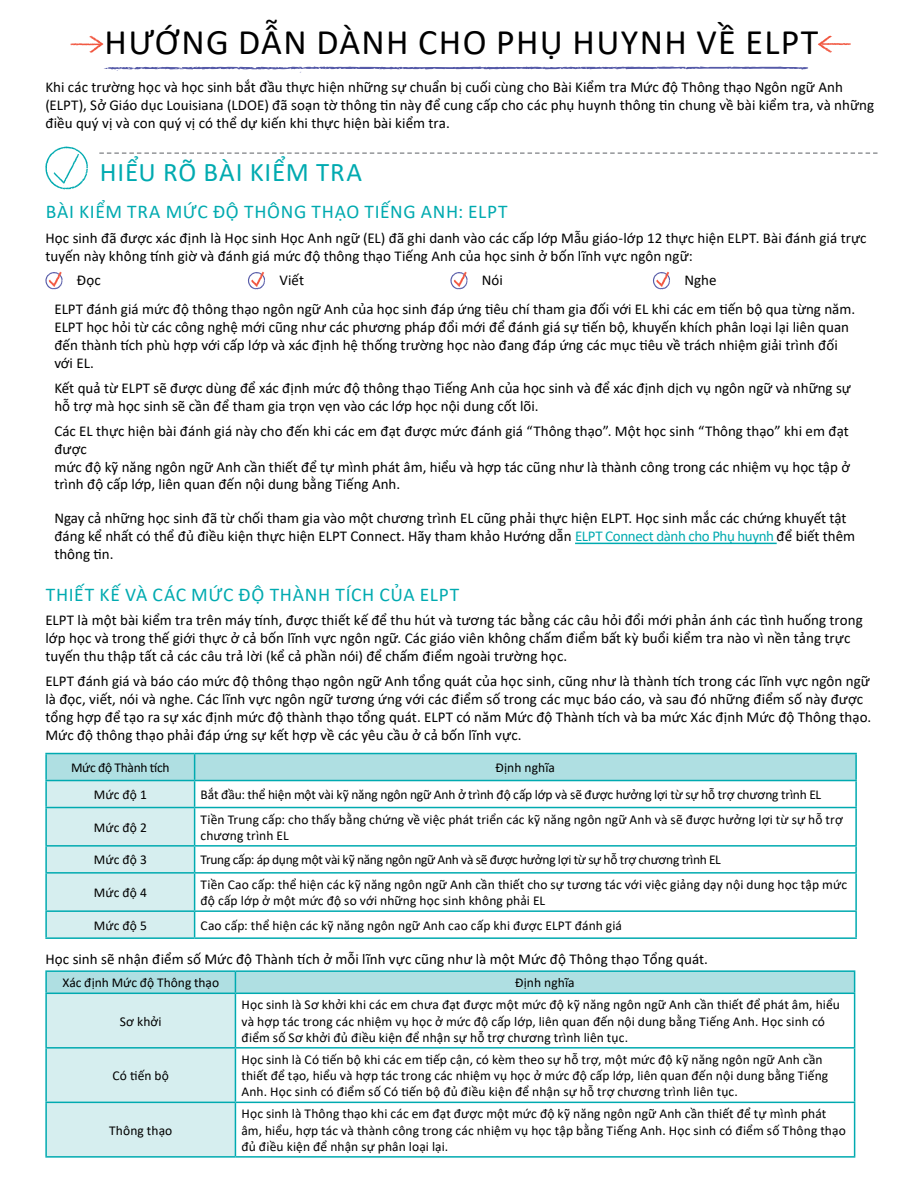
<style>
.page{position:relative;width:918px;height:1188px;background:#fff}
.page>*{position:absolute;margin:0;border:0;box-sizing:border-box;transform-origin:0 0}
.t1{font:36px "Calibri";letter-spacing:.04em;color:#000}
.t2{font:27px "Calibri";letter-spacing:.03em;color:#00aab0}
.t3{font:19.5px "Calibri";letter-spacing:.035em;color:#00aab0}
.t4{font:15px/18px "Calibri";color:#000}
.t5{font:13.5px/16.2px "Calibri";letter-spacing:.005em;color:#000}
.t6{font:13.5px "Calibri";letter-spacing:-.02em;color:#000}
.t7{font:13.5px "Calibri";letter-spacing:-.025em;color:#000}
.s1{color:#00aab0}
</style>
<div class="page">
<svg style="left:99px;top:152px;width:779px;height:2px"></svg>
<hr style="left:575px;top:543px;width:202px;height:1px;background:#00aab0">
<svg style="left:45px;top:271px;width:18px;height:19px"></svg>
<svg style="left:248px;top:271px;width:17px;height:19px"></svg>
<svg style="left:450px;top:271px;width:18px;height:19px"></svg>
<svg style="left:653px;top:271px;width:17px;height:19px"></svg>
<hr style="left:45px;top:753px;width:150px;height:1px;background:#00aab0">
<hr style="left:45px;top:754px;width:2px;height:26px;background:#00aab0">
<hr style="left:195px;top:753px;width:662px;height:1px;background:#00aab0">
<hr style="left:855px;top:754px;width:2px;height:26px;background:#00aab0">
<hr style="left:45px;top:780px;width:150px;height:1px;background:#00aab0">
<hr style="left:45px;top:781px;width:2px;height:26px;background:#00aab0">
<hr style="left:195px;top:780px;width:662px;height:1px;background:#00aab0">
<hr style="left:855px;top:781px;width:2px;height:26px;background:#00aab0">
<hr style="left:45px;top:807px;width:150px;height:1px;background:#00aab0">
<hr style="left:45px;top:808px;width:2px;height:37px;background:#00aab0">
<hr style="left:195px;top:807px;width:662px;height:1px;background:#00aab0">
<hr style="left:855px;top:808px;width:2px;height:37px;background:#00aab0">
<hr style="left:45px;top:845px;width:150px;height:2px;background:#00aab0">
<hr style="left:45px;top:847px;width:2px;height:25px;background:#00aab0">
<hr style="left:195px;top:845px;width:662px;height:2px;background:#00aab0">
<hr style="left:855px;top:847px;width:2px;height:25px;background:#00aab0">
<hr style="left:45px;top:872px;width:150px;height:2px;background:#00aab0">
<hr style="left:45px;top:874px;width:2px;height:36px;background:#00aab0">
<hr style="left:195px;top:872px;width:662px;height:2px;background:#00aab0">
<hr style="left:855px;top:874px;width:2px;height:36px;background:#00aab0">
<hr style="left:45px;top:910px;width:150px;height:2px;background:#00aab0">
<hr style="left:45px;top:912px;width:2px;height:25px;background:#00aab0">
<hr style="left:195px;top:910px;width:662px;height:2px;background:#00aab0">
<svg style="left:46px;top:754px;width:810px;height:183px"></svg>
<hr style="left:855px;top:912px;width:2px;height:25px;background:#00aab0">
<hr style="left:45px;top:937px;width:150px;height:2px;background:#00aab0">
<hr style="left:195px;top:937px;width:662px;height:2px;background:#00aab0">
<hr style="left:45px;top:970px;width:190px;height:2px;background:#00aab0">
<hr style="left:45px;top:972px;width:2px;height:21px;background:#00aab0">
<hr style="left:235px;top:970px;width:620px;height:2px;background:#00aab0">
<svg style="left:46px;top:971px;width:809px;height:185px"></svg>
<hr style="left:45px;top:993px;width:190px;height:1px;background:#00aab0">
<hr style="left:45px;top:994px;width:2px;height:53px;background:#00aab0">
<hr style="left:235px;top:993px;width:620px;height:1px;background:#00aab0">
<hr style="left:235px;top:994px;width:1px;height:53px;background:#00aab0">
<hr style="left:854px;top:994px;width:1px;height:53px;background:#00aab0">
<hr style="left:45px;top:1047px;width:190px;height:2px;background:#00aab0">
<hr style="left:45px;top:1049px;width:2px;height:53px;background:#00aab0">
<hr style="left:235px;top:1047px;width:620px;height:2px;background:#00aab0">
<hr style="left:235px;top:1049px;width:1px;height:53px;background:#00aab0">
<hr style="left:854px;top:1049px;width:1px;height:53px;background:#00aab0">
<hr style="left:45px;top:1102px;width:190px;height:1px;background:#00aab0">
<hr style="left:45px;top:1103px;width:2px;height:53px;background:#00aab0">
<hr style="left:235px;top:1102px;width:620px;height:1px;background:#00aab0">
<hr style="left:235px;top:1103px;width:1px;height:53px;background:#00aab0">
<hr style="left:854px;top:1103px;width:1px;height:53px;background:#00aab0">
<hr style="left:45px;top:1156px;width:190px;height:2px;background:#00aab0">
<hr style="left:235px;top:1156px;width:620px;height:2px;background:#00aab0">
<svg style="left:45px;top:146px;width:43px;height:44px"></svg>
<svg style="left:104px;top:66px;width:704px;height:6px"></svg>
<svg style="left:70px;top:36px;width:34px;height:17px"></svg>
<svg style="left:818px;top:36px;width:33px;height:17px"></svg>
<h1 class="t1" style="left:105px;top:17px;width:715px">HƯỚNG DẪN DÀNH CHO PHỤ HUYNH VỀ ELPT</h1>
<p class="t4" style="left:45px;top:78px;width:830px">Khi các trường học và học sinh bắt đầu thực hiện những sự chuẩn bị cuối cùng cho Bài Kiểm tra Mức độ Thông thạo Ngôn ngữ Anh (ELPT), Sở Giáo dục Louisiana (LDOE) đã soạn tờ thông tin này để cung cấp cho các phụ huynh thông tin chung về bài kiểm tra, và những điều quý vị và con quý vị có thể dự kiến khi thực hiện bài kiểm tra.</p>
<h2 class="t2" style="left:100px;top:153px;width:264px">HIỂU RÕ BÀI KIỂM TRA</h2>
<h3 class="t3" style="left:46px;top:198px;width:463px">BÀI KIỂM TRA MỨC ĐỘ THÔNG THẠO TIẾNG ANH: ELPT</h3>
<p class="t4" style="left:45px;top:228px;width:823px">Học sinh đã được xác định là Học sinh Học Anh ngữ (EL) đã ghi danh vào các cấp lớp Mẫu giáo-lớp 12 thực hiện ELPT. Bài đánh giá trực tuyến này không tính giờ và đánh giá mức độ thông thạo Tiếng Anh của học sinh ở bốn lĩnh vực ngôn ngữ:</p>
<p class="t4" style="left:77px;top:271px;width:25px">Đọc</p>
<p class="t4" style="left:279px;top:271px;width:26px">Viết</p>
<p class="t4" style="left:482px;top:271px;width:23px">Nói</p>
<p class="t4" style="left:54px;top:266px;width:802px;line-height:28.7px;text-indent:630px">Nghe<br>ELPT đánh giá mức độ thông thạo ngôn ngữ Anh của học sinh đáp ứng tiêu chí tham gia đối với EL khi các em tiến bộ qua từng năm.</p>
<p class="t4" style="left:54px;top:318px;width:796px">ELPT học hỏi từ các công nghệ mới cũng như các phương pháp đổi mới để đánh giá sự tiến bộ, khuyến khích phân loại lại liên quan đến thành tích phù hợp với cấp lớp và xác định hệ thống trường học nào đang đáp ứng các mục tiêu về trách nhiệm giải trình đối với EL.</p>
<p class="t4" style="left:54px;top:379px;width:798px">Kết quả từ ELPT sẽ được dùng để xác định mức độ thông thạo Tiếng Anh của học sinh và để xác định dịch vụ ngôn ngữ và những sự hỗ trợ mà học sinh sẽ cần để tham gia trọn vẹn vào các lớp học nội dung cốt lõi.</p>
<p class="t4" style="left:54px;top:421px;width:797px">Các EL thực hiện bài đánh giá này cho đến khi các em đạt được mức đánh giá “Thông thạo”. Một học sinh “Thông thạo” khi em đạt được<br>mức độ kỹ năng ngôn ngữ Anh cần thiết để tự mình phát âm, hiểu và hợp tác cũng như là thành công trong các nhiệm vụ học tập ở</p>
<p class="t4" style="left:54px;top:475px;width:347px">trình độ cấp lớp, liên quan đến nội dung bằng Tiếng Anh.</p>
<p class="t4" style="left:54px;top:509px;width:802px">Ngay cả những học sinh đã từ chối tham gia vào một chương trình EL cũng phải thực hiện ELPT. Học sinh mắc các chứng khuyết tật đáng kể nhất có thể đủ điều kiện thực hiện ELPT Connect. Hãy tham khảo Hướng dẫn <span class="s1">ELPT Connect dành cho Phụ huynh</span> để biết thêm thông tin.</p>
<h3 class="t3" style="left:46px;top:581px;width:415px">THIẾT KẾ VÀ CÁC MỨC ĐỘ THÀNH TÍCH CỦA ELPT</h3>
<p class="t4" style="left:45px;top:611px;width:819px">ELPT là một bài kiểm tra trên máy tính, được thiết kế để thu hút và tương tác bằng các câu hỏi đổi mới phản ánh các tình huống trong lớp học và trong thế giới thực ở cả bốn lĩnh vực ngôn ngữ. Các giáo viên không chấm điểm bất kỳ buổi kiểm tra nào vì nền tảng trực tuyến thu thập tất cả các câu trả lời (kể cả phần nói) để chấm điểm ngoài trường học.</p>
<p class="t4" style="left:45px;top:672px;width:827px">ELPT đánh giá và báo cáo mức độ thông thạo ngôn ngữ Anh tổng quát của học sinh, cũng như là thành tích trong các lĩnh vực ngôn ngữ là đọc, viết, nói và nghe. Các lĩnh vực ngôn ngữ tương ứng với các điểm số trong các mục báo cáo, và sau đó những điểm số này được tổng hợp để tạo ra sự xác định mức độ thành thạo tổng quát. ELPT có năm Mức độ Thành tích và ba mức Xác định Mức độ Thông thạo.<br>Mức độ thông thạo phải đáp ứng sự kết hợp về các yêu cầu ở cả bốn lĩnh vực.</p>
<p class="t7" style="left:71px;top:758px;width:100px">Mức độ Thành tích</p>
<p class="t5" style="left:496px;top:759px;width:61px">Định nghĩa</p>
<p class="t5" style="left:94px;top:786px;width:55px">Mức độ 1</p>
<p class="t5" style="left:201px;top:786px;width:622px">Bắt đầu: thể hiện một vài kỹ năng ngôn ngữ Anh ở trình độ cấp lớp và sẽ được hưởng lợi từ sự hỗ trợ chương trình EL</p>
<p class="t5" style="left:94px;top:819px;width:55px">Mức độ 2</p>
<p class="t5" style="left:201px;top:811px;width:644px">Tiền Trung cấp: cho thấy bằng chứng về việc phát triển các kỹ năng ngôn ngữ Anh và sẽ được hưởng lợi từ sự hỗ trợ chương trình EL</p>
<p class="t5" style="left:94px;top:851px;width:55px">Mức độ 3</p>
<p class="t6" style="left:201px;top:851px;width:522px">Trung cấp: áp dụng một vài kỹ năng ngôn ngữ Anh và sẽ được hưởng lợi từ sự hỗ trợ chương trình EL</p>
<p class="t5" style="left:94px;top:884px;width:55px">Mức độ 4</p>
<p class="t5" style="left:201px;top:876px;width:648px">Tiền Cao cấp: thể hiện các kỹ năng ngôn ngữ Anh cần thiết cho sự tương tác với việc giảng dạy nội dung học tập mức độ cấp lớp ở một mức độ so với những học sinh không phải EL</p>
<p class="t5" style="left:94px;top:917px;width:55px">Mức độ 5</p>
<p class="t5" style="left:201px;top:917px;width:423px">Cao cấp: thể hiện các kỹ năng ngôn ngữ Anh cao cấp khi được ELPT đánh giá</p>
<p class="t4" style="left:45px;top:950px;width:664px">Học sinh sẽ nhận điểm số Mức độ Thành tích ở mỗi lĩnh vực cũng như là một Mức độ Thông thạo Tổng quát.</p>
<p class="t5" style="left:62px;top:974px;width:158px">Xác định Mức độ Thông thạo</p>
<p class="t5" style="left:515px;top:974px;width:61px">Định nghĩa</p>
<p class="t5" style="left:120px;top:1013px;width:43px">Sơ khởi</p>
<p class="t5" style="left:241px;top:997px;width:600px">Học sinh là Sơ khởi khi các em chưa đạt được một mức độ kỹ năng ngôn ngữ Anh cần thiết để phát âm, hiểu và hợp tác trong các nhiệm vụ học ở mức độ cấp lớp, liên quan đến nội dung bằng Tiếng Anh. Học sinh có điểm số Sơ khởi đủ điều kiện để nhận sự hỗ trợ chương trình liên tục.</p>
<p class="t5" style="left:113px;top:1067px;width:58px">Có tiến bộ</p>
<p class="t5" style="left:109px;top:1122px;width:65px">Thông thạo</p>
<p class="t5" style="left:241px;top:1051px;width:588px">Học sinh là Có tiến bộ khi các em tiếp cận, có kèm theo sự hỗ trợ, một mức độ kỹ năng ngôn ngữ Anh cần thiết để tạo, hiểu và hợp tác trong các nhiệm vụ học ở mức độ cấp lớp, liên quan đến nội dung bằng Tiếng<br>Anh. Học sinh có điểm số Có tiến bộ đủ điều kiện để nhận sự hỗ trợ chương trình liên tục.</p>
<p class="t5" style="left:241px;top:1106px;width:606px">Học sinh là Thông thạo khi các em đạt được một mức độ kỹ năng ngôn ngữ Anh cần thiết để tự mình phát âm, hiểu, hợp tác và thành công trong các nhiệm vụ học tập bằng Tiếng Anh. Học sinh có điểm số Thông thạo đủ điều kiện để nhận sự phân loại lại.</p>
</div>
